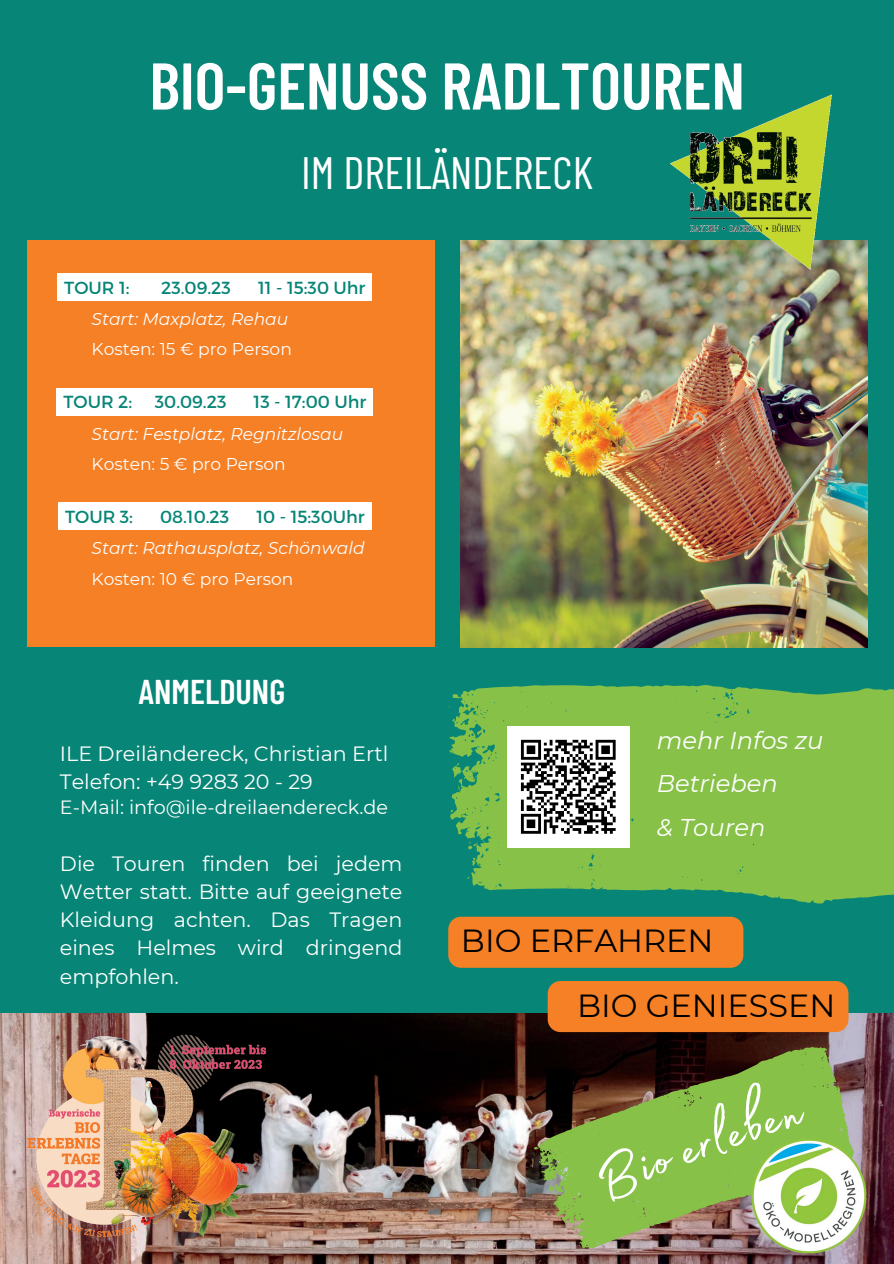
<style>
.page{position:relative;width:894px;height:1264px;background:#fff}
.page>*{position:absolute;margin:0;border:0;box-sizing:border-box;transform-origin:0 0}
.t1{font:71.85px "Madelyn Fill";color:#fff}
.t2{font:600 65.85px "Barlow Condensed";color:#fff}
.t3{font:45.3px "Barlow Condensed";color:#fff}
.t4{font:600 34.35px "Barlow Condensed";color:#fff}
.t5{font:31.95px "Montserrat";color:#000}
.t6{font:italic 24.15px/43px "Montserrat";color:#fff}
.t7{font:20.7px/28.2px "Montserrat";color:#fff;text-align:justify}
.t8{font:19.2px "Montserrat";color:#fff}
.t9{font:17.4px "Montserrat";color:#078576}
.t10{font:italic 17.1px "Montserrat";color:#fff}
.t11{font:17.1px "Montserrat";color:#fff}
</style>
<div class="page">
<div style="left:0;top:0;width:893px;height:1263px;background:#078576"></div>
<img style="left:460px;top:240px;width:407px;height:407px">
<img style="left:0;top:1013px;width:893px;height:250px">
<svg style="left:449px;top:685px;width:444px;height:219px;background:#77b94d"></svg>
<svg style="left:449px;top:749px;width:3px;height:4px"></svg>
<svg style="left:457px;top:785px;width:3px;height:5px"></svg>
<svg style="left:452px;top:762px;width:10px;height:16px"></svg>
<svg style="left:452px;top:693px;width:9px;height:6px"></svg>
<svg style="left:448px;top:705px;width:10px;height:2px"></svg>
<svg style="left:450px;top:801px;width:3px;height:12px"></svg>
<svg style="left:452px;top:717px;width:3px;height:4px"></svg>
<svg style="left:461px;top:840px;width:24px;height:44px"></svg>
<img style="left:507px;top:726px;width:122px;height:122px">
<div style="left:27px;top:240px;width:408px;height:406px;background:#f58025"></div>
<img style="left:581px;top:94px;width:287px;height:257px">
<img style="left:530px;top:1036px;width:335px;height:227px">
<svg style="left:832px;top:1082px;width:6px;height:3px"></svg>
<svg style="left:554px;top:1206px;width:9px;height:10px"></svg>
<svg style="left:533px;top:1145px;width:7px;height:17px"></svg>
<svg style="left:571px;top:1221px;width:11px;height:28px"></svg>
<svg style="left:543px;top:1170px;width:21px;height:29px"></svg>
<img style="left:27px;top:1017px;width:239px;height:237px">
<img style="left:751px;top:1138px;width:115px;height:115px">
<div style="left:57px;top:273px;width:315px;height:28px;background:#fff"></div>
<div style="left:56px;top:387px;width:317px;height:28px;background:#fff"></div>
<div style="left:58px;top:502px;width:313px;height:28px;background:#fff"></div>
<div style="left:547px;top:981px;width:301px;height:51px;background:#f58025;border-radius:13px"></div>
<div style="left:448px;top:916px;width:295px;height:51px;background:#f58025;border-radius:13px"></div>
<p class="t2" style="left:149px;top:44px;width:597px">BIO-GENUSS RADLTOUREN</p>
<p class="t3" style="left:301px;top:143px;width:293px">IM DREILÄNDERECK</p>
<p class="t9" style="left:64px;top:276px;width:67px">TOUR 1:</p>
<p class="t9" style="left:161px;top:276px;width:71px">23.09.23</p>
<p class="t9" style="left:258px;top:276px;width:109px">11 - 15:30 Uhr</p>
<p class="t10" style="left:92px;top:308px;width:198px">Start: Maxplatz, Rehau</p>
<p class="t11" style="left:92px;top:338px;width:202px">Kosten: 15 € pro Person</p>
<p class="t9" style="left:63px;top:391px;width:70px">TOUR 2:</p>
<p class="t9" style="left:155px;top:391px;width:73px">30.09.23</p>
<p class="t9" style="left:253px;top:391px;width:114px">13 - 17:00 Uhr</p>
<p class="t10" style="left:92px;top:423px;width:253px">Start: Festplatz, Regnitzlosau</p>
<p class="t11" style="left:92px;top:453px;width:195px">Kosten: 5 € pro Person</p>
<p class="t9" style="left:65px;top:505px;width:69px">TOUR 3:</p>
<p class="t9" style="left:160px;top:505px;width:71px">08.10.23</p>
<p class="t9" style="left:256px;top:505px;width:110px">10 - 15:30Uhr</p>
<p class="t10" style="left:92px;top:537px;width:274px">Start: Rathausplatz, Schönwald</p>
<p class="t11" style="left:92px;top:568px;width:203px">Kosten: 10 € pro Person</p>
<p class="t4" style="left:138px;top:669px;width:148px">ANMELDUNG</p>
<p class="t7" style="left:60px;top:739px;width:330px">ILE Dreiländereck, Christian Ertl</p>
<p class="t7" style="left:60px;top:767px;width:254px">Telefon: +49 9283 20 - 29</p>
<p class="t8" style="left:60px;top:795px;width:329px">E-Mail: info@ile-dreilaendereck.de</p>
<p class="t7" style="left:60px;top:849px;width:344px">Die Touren finden bei jedem Wetter statt. Bitte auf geeignete Kleidung achten. Das Tragen eines Helmes wird dringend empfohlen.</p>
<p class="t6" style="left:656px;top:719px;width:168px">mehr Infos zu<br>Betrieben</p>
<p class="t6" style="left:656px;top:805px;width:110px">&amp; Touren</p>
<p class="t5" style="left:461px;top:921px;width:254px">BIO ERFAHREN</p>
<p class="t5" style="left:577px;top:985px;width:260px">BIO GENIESSEN</p>
<p class="t1" style="left:577px;top:1130px;width:216px;rotate:-20deg">Bio erleben</p>
</div>
